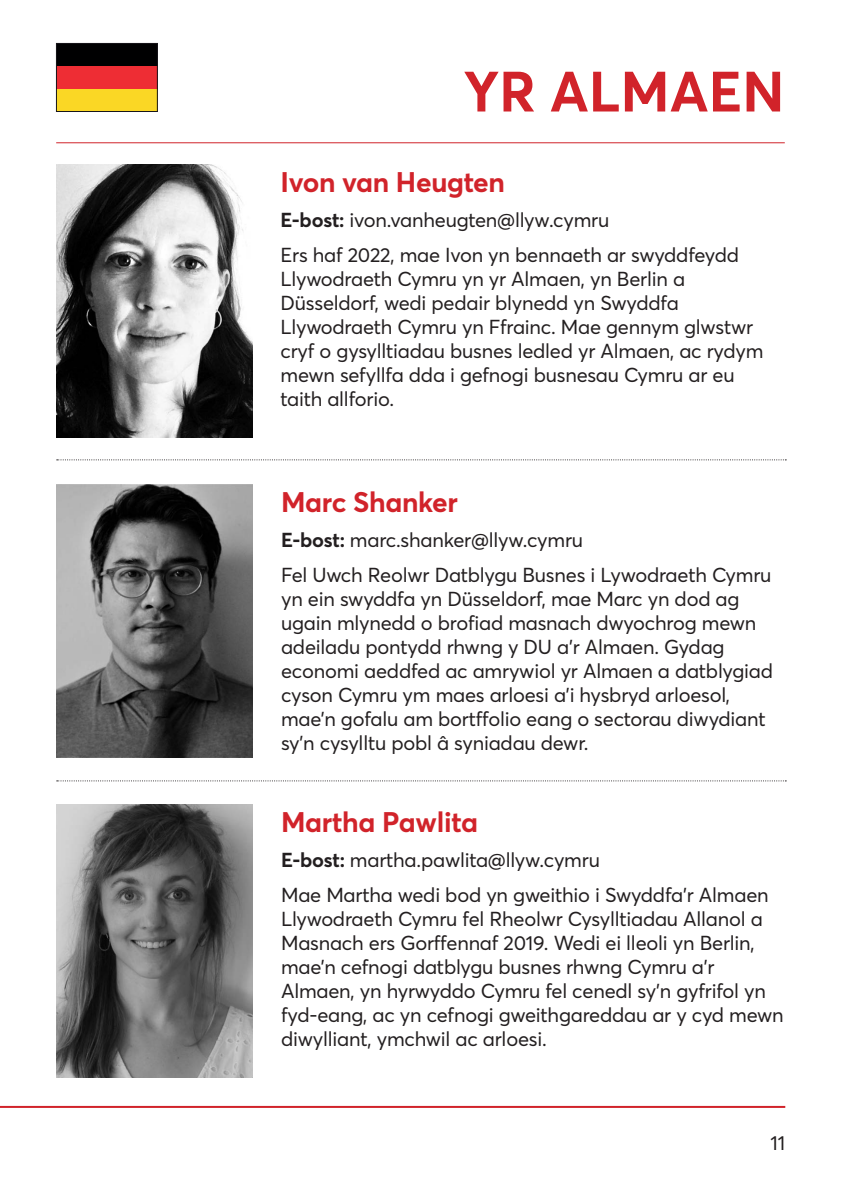
<style>
.page{position:relative;width:842px;height:1191px;background:#fff}
.page>*{position:absolute;margin:0;border:0;box-sizing:border-box;transform-origin:0 0}
.t1{font:700 56px "Averta";color:#d1232a}
.Name{font:700 28px "Averta";letter-spacing:-.01em;color:#d1232a}
.Body_Copy{font:20px/24px "Averta";letter-spacing:-.01em;color:#231f20}
.s1{font-weight:700}
</style>
<div class="page">
<hr style="left:0;top:1106px;width:785px;height:2px;background:#d1232a">
<hr style="left:56px;top:142px;width:729px;height:1px;background:#d1232a">
<img style="left:56px;top:164px;width:196px;height:273px">
<img style="left:57px;top:484px;width:196px;height:273px">
<img style="left:57px;top:804px;width:196px;height:273px">
<svg style="left:57px;top:459px;width:729px;height:1px"></svg>
<svg style="left:57px;top:780px;width:729px;height:1px"></svg>
<svg style="left:56px;top:43px;width:102px;height:69px;background:#9d521e"></svg>
<p class="t1" style="left:464px;top:52px;width:322px">YR ALMAEN</p>
<p class="Name" style="left:281px;top:162px;width:226px">Ivon van Heugten</p>
<p class="Body_Copy" style="left:281px;top:207px;width:330px"><span class="s1">E-bost:</span> ivon.vanheugten@llyw.cymru</p>
<p class="Body_Copy" style="left:281px;top:242px;width:484px">Ers haf 2022, mae Ivon yn bennaeth ar swyddfeydd Llywodraeth Cymru yn yr Almaen, yn Berlin a Düsseldorf, wedi pedair blynedd yn Swyddfa Llywodraeth Cymru yn Ffrainc. Mae gennym glwstwr cryf o gysylltiadau busnes ledled yr Almaen, ac rydym mewn sefyllfa dda i gefnogi busnesau Cymru ar eu taith allforio.</p>
<p class="Name" style="left:281px;top:482px;width:178px">Marc Shanker</p>
<p class="Body_Copy" style="left:281px;top:527px;width:304px"><span class="s1">E-bost:</span> marc.shanker@llyw.cymru</p>
<p class="Body_Copy" style="left:281px;top:562px;width:493px">Fel Uwch Reolwr Datblygu Busnes i Lywodraeth Cymru yn ein swyddfa yn Düsseldorf, mae Marc yn dod ag ugain mlynedd o brofiad masnach dwyochrog mewn adeiladu pontydd rhwng y DU a’r Almaen. Gydag economi aeddfed ac amrywiol yr Almaen a datblygiad cyson Cymru ym maes arloesi a’i hysbryd arloesol, mae’n gofalu am bortffolio eang o sectorau diwydiant sy’n cysylltu pobl â syniadau dewr.</p>
<p class="Name" style="left:281px;top:802px;width:198px">Martha Pawlita</p>
<p class="Body_Copy" style="left:281px;top:847px;width:320px"><span class="s1">E-bost:</span> martha.pawlita@llyw.cymru</p>
<p class="Body_Copy" style="left:281px;top:882px;width:504px">Mae Martha wedi bod yn gweithio i Swyddfa’r Almaen Llywodraeth Cymru fel Rheolwr Cysylltiadau Allanol a Masnach ers Gorffennaf 2019. Wedi ei lleoli yn Berlin, mae’n cefnogi datblygu busnes rhwng Cymru a’r Almaen, yn hyrwyddo Cymru fel cenedl sy’n gyfrifol yn fyd-eang, ac yn cefnogi gweithgareddau ar y cyd mewn diwylliant, ymchwil ac arloesi.</p>
<p class="Body_Copy" style="left:771px;top:1130px;width:16px">11</p>
</div>
